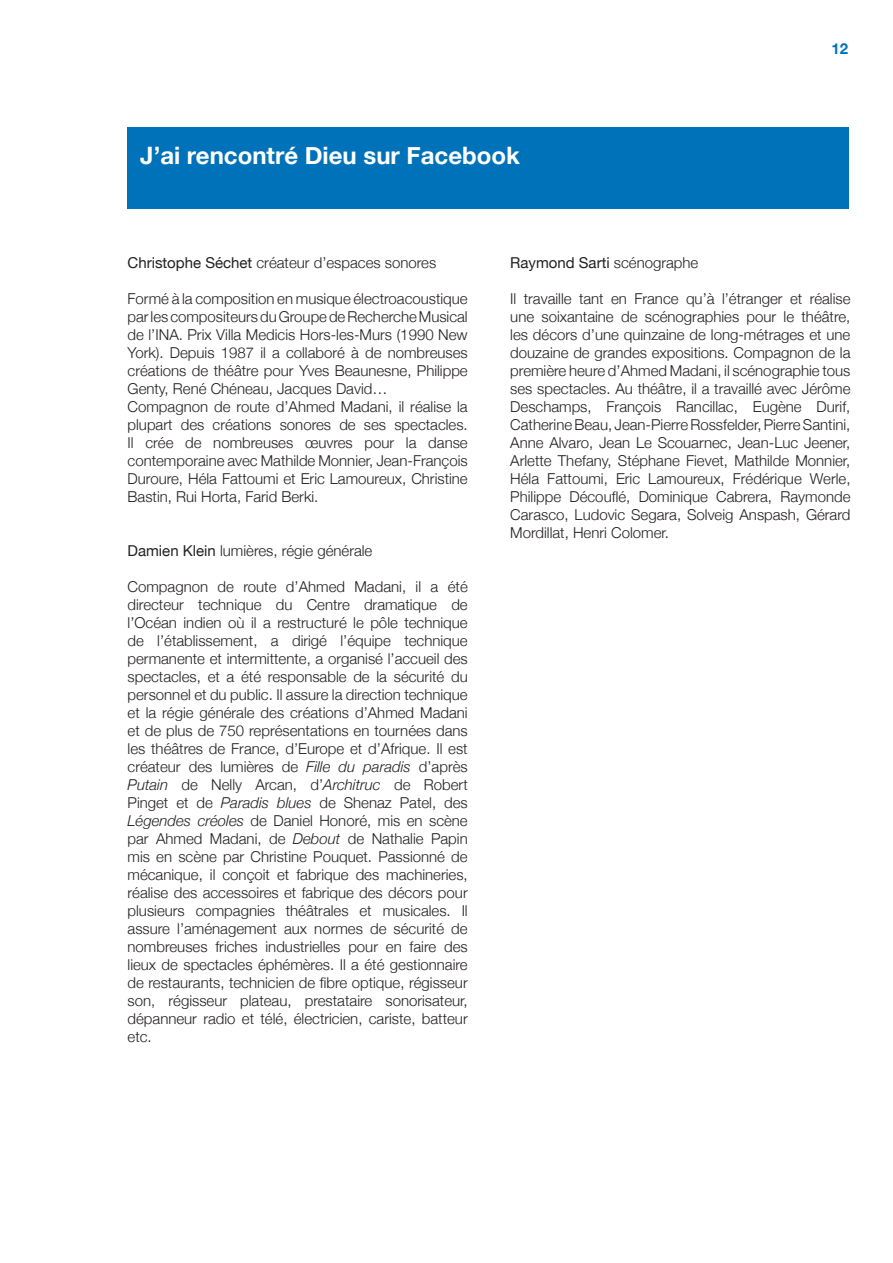
<style>
.page{position:relative;width:893px;height:1263px;background:#fff}
.page>*{position:absolute;margin:0;border:0;box-sizing:border-box;transform-origin:0 0}
.t1{font:700 24px "Helvetica Neue";color:#fff}
.t2{font:300 15px/18px "Helvetica Neue";color:#231f20;text-align:justify}
.t3{font:15px "Helvetica Neue";color:#231f20}
.t4{font:700 15px "Helvetica Neue";color:#0072b9}
.s1{font-weight:400}
.s2{font-style:italic}
.s3{font-weight:300}
</style>
<div class="page">
<div style="left:128px;top:128px;width:721px;height:81px;background:#0072b9"></div>
<h1 class="t1" style="left:140px;top:140px;width:381px">J’ai rencontré Dieu sur Facebook</h1>
<p class="t4" style="left:831px;top:39px;width:18px">12</p>
<p class="t2" style="left:128px;top:253px;width:310px"><span class="s1">Christophe Séchet</span> créateur d’espaces sonores</p>
<p class="t2" style="left:128px;top:289px;width:342px;text-align:left">Formé à la composition en musique électroacoustique par les compositeurs du Groupe de Recherche Musical de l’INA. Prix Villa Medicis Hors-les-Murs (1990 New York). Depuis 1987 il a collaboré à de nombreuses créations de théâtre pour Yves Beaunesne, Philippe Genty, René Chéneau, Jacques David… Compagnon de route d’Ahmed Madani, il réalise la plupart des créations sonores de ses spectacles.<br>Il crée de nombreuses œuvres pour la danse contemporaine avec Mathilde Monnier, Jean-François Duroure, Héla Fattoumi et Eric Lamoureux, Christine Bastin, Rui Horta, Farid Berki.</p>
<p class="t2" style="left:128px;top:541px;width:246px"><span class="s1">Damien Klein</span> lumières, régie générale</p>
<p class="t2" style="left:128px;top:577px;width:342px">Compagnon de route d’Ahmed Madani, il a été directeur technique du Centre dramatique de l’Océan indien où il a restructuré le pôle technique de l’établissement, a dirigé l’équipe technique permanente et intermittente, a organisé l’accueil des spectacles, et a été responsable de la sécurité du personnel et du public. Il assure la direction technique et la régie générale des créations d’Ahmed Madani et de plus de 750 représentations en tournées dans les théâtres de France, d’Europe et d’Afrique. Il est créateur des lumières de <span class="s2">Fille du paradis</span> d’après <span class="s2">Putain</span> de Nelly Arcan, d’<span class="s2">Architruc</span> de Robert Pinget et de <span class="s2">Paradis blues</span> de Shenaz Patel, des <span class="s2">Légendes créoles</span> de Daniel Honoré, mis en scène par Ahmed Madani, de <span class="s2">Debout</span> de Nathalie Papin mis en scène par Christine Pouquet. Passionné de mécanique, il conçoit et fabrique des machineries, réalise des accessoires et fabrique des décors pour plusieurs compagnies théâtrales et musicales. Il assure l’aménagement aux normes de sécurité de nombreuses friches industrielles pour en faire des lieux de spectacles éphémères. Il a été gestionnaire de restaurants, technicien de fibre optique, régisseur son, régisseur plateau, prestataire sonorisateur, dépanneur radio et télé, électricien, cariste, batteur etc.</p>
<p class="t3" style="left:510px;top:254px;width:190px">Raymond Sarti <span class="s3">scénographe</span></p>
<p class="t2" style="left:510px;top:289px;width:342px">Il travaille tant en France qu’à l’étranger et réalise une soixantaine de scénographies pour le théâtre, les décors d’une quinzaine de long-métrages et une douzaine de grandes expositions. Compagnon de la première heure d’Ahmed Madani, il scénographie tous ses spectacles. Au théâtre, il a travaillé avec Jérôme Deschamps, François Rancillac, Eugène Durif, Catherine Beau, Jean-Pierre Rossfelder, Pierre Santini, Anne Alvaro, Jean Le Scouarnec, Jean-Luc Jeener, Arlette Thefany, Stéphane Fievet, Mathilde Monnier, Héla Fattoumi, Eric Lamoureux, Frédérique Werle, Philippe Découflé, Dominique Cabrera, Raymonde Carasco, Ludovic Segara, Solveig Anspash, Gérard Mordillat, Henri Colomer.</p>
</div>
